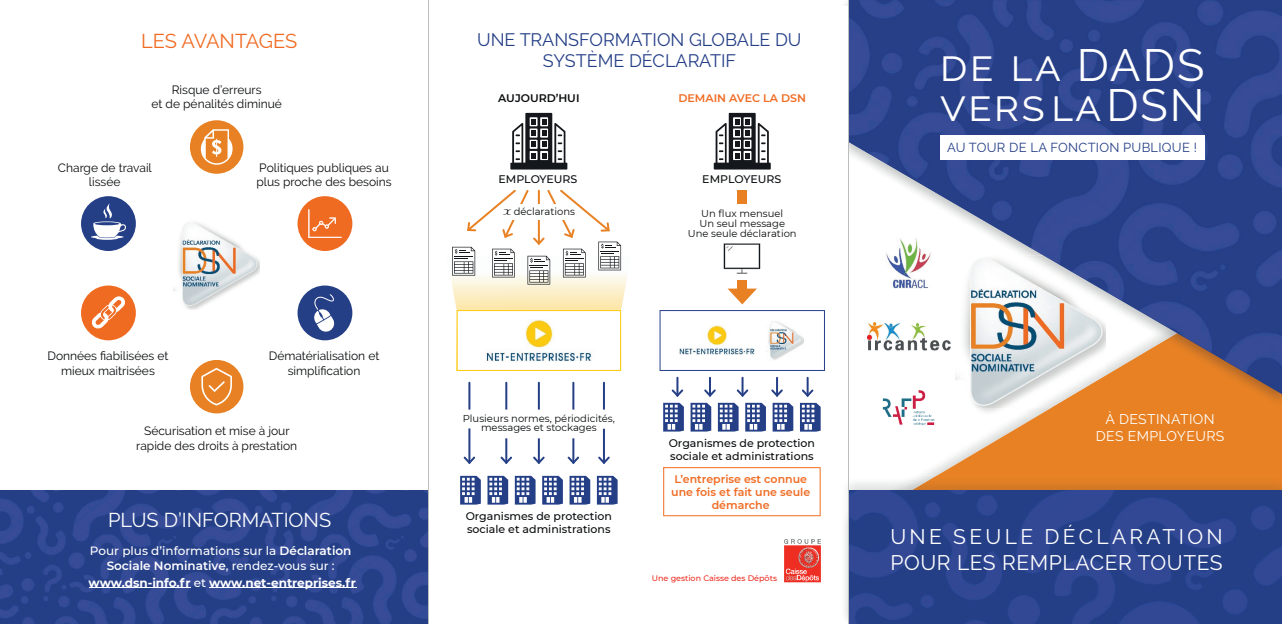
<style>
.page{position:relative;width:1282px;height:624px;background:#fff}
.page>*{position:absolute;margin:0;border:0;box-sizing:border-box;transform-origin:0 0}
.t1{font:45px/40px "Raleway";letter-spacing:.04em;color:#fff}
.t2{font:21px/25.2px "Raleway";letter-spacing:.03em;color:#fff}
.t3{font:20px "Raleway";color:#fff}
.t4{font:20px "Raleway";letter-spacing:-.015em;color:#f06b22}
.t5{font:18px/21px "Raleway";color:#253f87;text-align:center}
.t6{font:14px/16.8px "Raleway";letter-spacing:.03em;color:#fff;text-align:center}
.t7{font:13px "Raleway";letter-spacing:.02em;color:#253f87}
.t8{font:12px/14.4px "Raleway";color:#090b0d;text-align:center}
.t9{font:500 12px/14.4px "Montserrat";color:#fff;text-align:center}
.t10{font:700 12px "Montserrat";color:#fff}
.t11{font:500 11px/13.2px "Montserrat";color:#090b0d}
.t12{font:600 11px/13.2px "Montserrat";color:#f06b22;text-align:center}
.t13{font:600 11px "Montserrat";color:#090b0d}
.t14{font:10px/10px "Montserrat";color:#090b0d;text-align:center}
.t15{font:500 8px "Montserrat";color:#ed2d22}
.s1{font-weight:600}
.s2{font-weight:500}
.s3{font-family:"Adolphus"}
</style>
<div class="page">
<svg style="left:924px;top:408px;width:357px;height:67px;background:#eb974a"></svg>
<img style="left:911px;top:475px;width:370px;height:15px">
<img style="left:971px;top:394px;width:80px;height:14px">
<img style="left:1051px;top:394px;width:230px;height:14px">
<img style="left:174px;top:222px;width:86px;height:88px">
<div style="left:190px;top:120px;width:53px;height:54px;background:#e88123;border-radius:50%"></div>
<div style="left:190px;top:360px;width:53px;height:53px;background:#e88123;border-radius:50%"></div>
<div style="left:297px;top:285px;width:55px;height:55px;background:#253f87;border-radius:50%"></div>
<div style="left:81px;top:285px;width:55px;height:55px;background:#f06b22;border-radius:50%"></div>
<div style="left:297px;top:196px;width:55px;height:55px;background:#f06b22;border-radius:50%"></div>
<div style="left:81px;top:196px;width:55px;height:55px;background:#253f87;border-radius:50%"></div>
<svg style="left:201px;top:129px;width:31px;height:36px"></svg>
<svg style="left:314px;top:294px;width:21px;height:38px"></svg>
<svg style="left:91px;top:296px;width:34px;height:33px"></svg>
<svg style="left:91px;top:203px;width:35px;height:37px"></svg>
<svg style="left:308px;top:209px;width:34px;height:29px"></svg>
<svg style="left:201px;top:368px;width:31px;height:37px"></svg>
<img style="left:0;top:490px;width:428px;height:134px">
<img style="left:849px;top:490px;width:432px;height:134px">
<img style="left:849px;top:0;width:432px;height:393px">
<svg style="left:659px;top:310px;width:165px;height:61px"></svg>
<div style="left:737px;top:190px;width:9px;height:105px;background:#e88123"></div>
<svg style="left:727px;top:288px;width:30px;height:16px"></svg>
<div style="left:692px;top:204px;width:100px;height:76px;background:#fff"></div>
<hr style="left:468px;top:382px;width:2px;height:81px;background:#253f87">
<svg style="left:463px;top:456px;width:12px;height:8px"></svg>
<svg style="left:671px;top:377px;width:12px;height:20px"></svg>
<hr style="left:505px;top:382px;width:2px;height:81px;background:#253f87">
<svg style="left:500px;top:456px;width:12px;height:8px"></svg>
<svg style="left:704px;top:377px;width:11px;height:20px"></svg>
<hr style="left:538px;top:382px;width:2px;height:81px;background:#253f87">
<svg style="left:533px;top:456px;width:11px;height:8px"></svg>
<svg style="left:736px;top:377px;width:12px;height:20px"></svg>
<hr style="left:572px;top:382px;width:2px;height:81px;background:#253f87">
<svg style="left:567px;top:456px;width:12px;height:8px"></svg>
<svg style="left:771px;top:377px;width:11px;height:20px"></svg>
<hr style="left:603px;top:382px;width:2px;height:81px;background:#253f87">
<svg style="left:598px;top:456px;width:11px;height:8px"></svg>
<svg style="left:802px;top:377px;width:11px;height:20px"></svg>
<svg style="left:468px;top:409px;width:137px;height:29px"></svg>
<img style="left:766px;top:320px;width:37px;height:41px">
<hr style="left:89px;top:587px;width:101px;height:1px;background:#fff">
<hr style="left:209px;top:587px;width:147px;height:1px;background:#fff">
<svg style="left:451px;top:190px;width:176px;height:181px"></svg>
<svg style="left:460px;top:476px;width:21px;height:28px"></svg>
<svg style="left:663px;top:403px;width:21px;height:28px"></svg>
<svg style="left:487px;top:476px;width:21px;height:28px"></svg>
<svg style="left:690px;top:403px;width:21px;height:28px"></svg>
<svg style="left:515px;top:476px;width:20px;height:28px"></svg>
<svg style="left:717px;top:403px;width:21px;height:28px"></svg>
<svg style="left:542px;top:476px;width:21px;height:28px"></svg>
<svg style="left:745px;top:403px;width:21px;height:28px"></svg>
<svg style="left:569px;top:476px;width:21px;height:28px"></svg>
<svg style="left:772px;top:403px;width:21px;height:28px"></svg>
<svg style="left:597px;top:476px;width:20px;height:28px"></svg>
<svg style="left:800px;top:403px;width:20px;height:28px"></svg>
<svg style="left:510px;top:113px;width:57px;height:56px"></svg>
<svg style="left:713px;top:113px;width:57px;height:56px"></svg>
<img style="left:674px;top:325px;width:85px;height:29px">
<svg style="left:663px;top:467px;width:157px;height:49px"></svg>
<svg style="left:723px;top:243px;width:37px;height:31px"></svg>
<div style="left:939px;top:135px;width:265px;height:24px;background:#fff"></div>
<hr style="left:848px;top:0;width:1px;height:624px;background:#babdbd">
<hr style="left:428px;top:0;width:1px;height:624px;background:#babdbd">
<img style="left:876px;top:383px;width:64px;height:48px">
<img style="left:867px;top:322px;width:83px;height:29px">
<img style="left:885px;top:238px;width:46px;height:51px">
<img style="left:784px;top:539px;width:37px;height:44px">
<h3 class="t4" style="left:141px;top:29px;width:157px">LES AVANTAGES</h3>
<h3 class="t5" style="left:477px;top:29px;width:326px">UNE TRANSFORMATION GLOBALE DU<br>SYSTÈME DÉCLARATIF</h3>
<p class="t8" style="left:151px;top:82px;width:132px">Risque d’erreurs<br>et de pénalités diminué</p>
<p class="t8" style="left:58px;top:160px;width:95px">Charge de travail lissée</p>
<p class="t8" style="left:47px;top:349px;width:123px">Données fiabilisées et mieux maitrisées</p>
<p class="t8" style="left:256px;top:160px;width:137px;text-align:left">Politiques publiques au plus proche des besoins</p>
<p class="t8" style="left:269px;top:349px;width:112px">Dématérialisation et simplification</p>
<p class="t8" style="left:136px;top:424px;width:162px">Sécurisation et mise à jour rapide des droits à prestation</p>
<h3 class="t3" style="left:108px;top:508px;width:225px">PLUS D’INFORMATIONS</h3>
<p class="t9" style="left:90px;top:543px;width:263px">Pour plus d’informations sur la <span class="s1">Déclaration<br>Sociale Nominative</span>, rendez-vous sur :</p>
<p class="t10" style="left:89px;top:574px;width:269px">www.dsn-info.fr <span class="s2">et</span> www.net-entreprises.fr</p>
<p class="t13" style="left:498px;top:91px;width:83px">AUJOURD’HUI</p>
<p class="t12" style="left:678px;top:91px;width:129px">DEMAIN AVEC LA DSN</p>
<p class="t11" style="left:498px;top:172px;width:80px">EMPLOYEURS</p>
<p class="t11" style="left:702px;top:172px;width:80px">EMPLOYEURS</p>
<p class="t14" style="left:503px;top:206px;width:73px"><span class="s3">x</span> déclarations</p>
<p class="t14" style="left:687px;top:208px;width:110px">Un flux mensuel<br>Un seul message<br>Une seule déclaration</p>
<p class="t14" style="left:463px;top:413px;width:154px;line-height:9px">Plusieurs normes, périodicités, messages et stockages</p>
<p class="t11" style="left:465px;top:509px;width:148px">Organismes de protection sociale et administrations</p>
<p class="t11" style="left:668px;top:436px;width:148px">Organismes de protection sociale et administrations</p>
<p class="t12" style="left:671px;top:471px;width:140px">L’entreprise est connue une fois et fait une seule démarche</p>
<p class="t15" style="left:651px;top:573px;width:127px">Une gestion Caisse des Dépôts</p>
<h1 class="t1" style="left:939px;top:45px;width:266px">de la DADS versla DSN</h1>
<p class="t7" style="left:946px;top:140px;width:251px">AU TOUR DE LA FONCTION PUBLIQUE !</p>
<p class="t6" style="left:1095px;top:411px;width:130px">À DESTINATION<br>DES EMPLOYEURS</p>
<h2 class="t2" style="left:890px;top:524px;width:334px">UNE SEULE DÉCLARATION<br>POUR LES REMPLACER TOUTES</h2>
</div>
